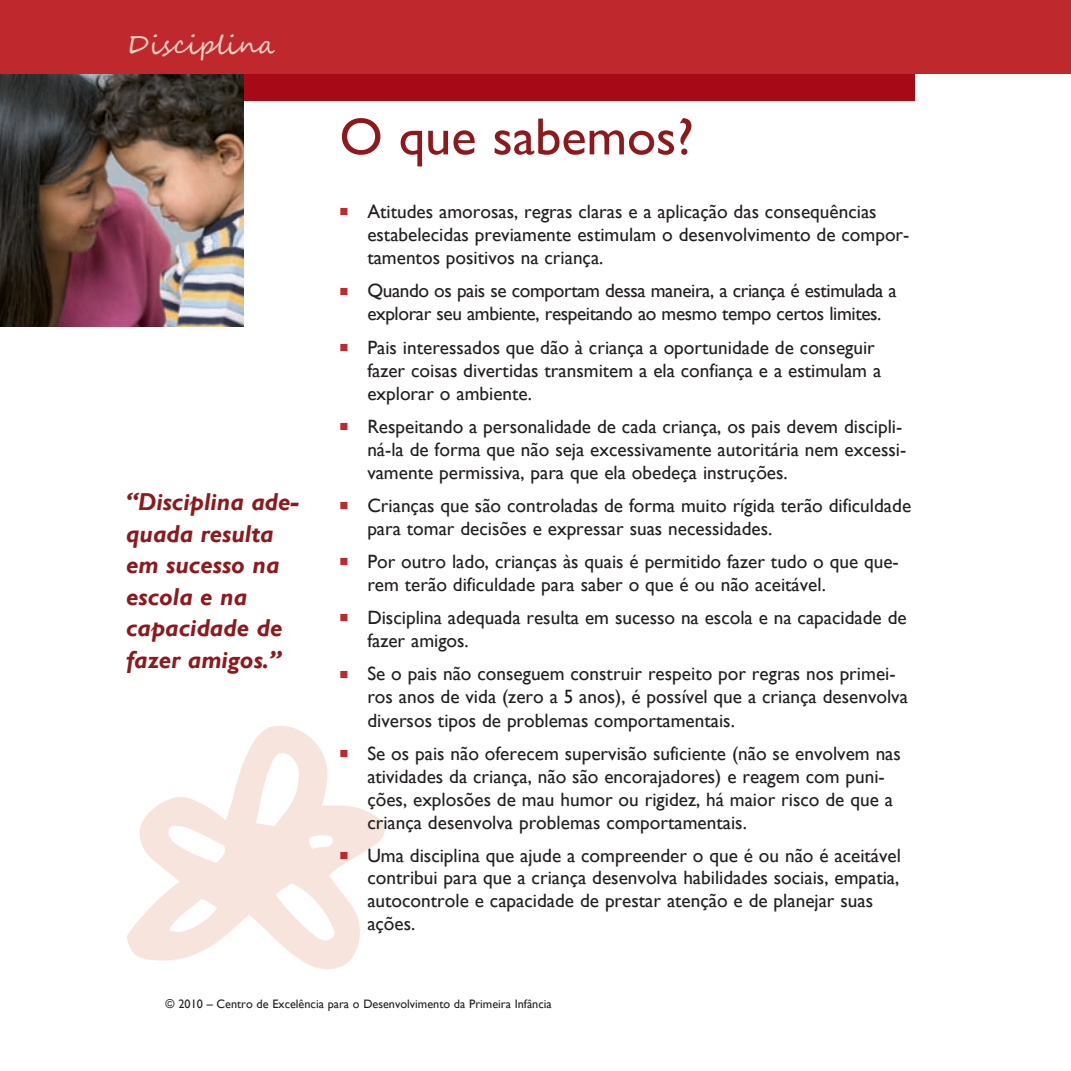
<style>
.page{position:relative;width:1071px;height:1071px;background:#fff}
.page>*{position:absolute;margin:0;border:0;box-sizing:border-box;transform-origin:0 0}
.t1{font:52.5px "Gill Sans";color:#8d191c}
.t2{font:26.25px "Segoe Script";color:#f0cfc2}
.t3{font:italic 700 24.5px/31.5px "Gill Sans";color:#8d191c}
.t4{font:19.25px/23.1px "Gill Sans";color:#231f20}
.t5{font:19.25px/23.1px "Gill Sans";letter-spacing:-.02em;color:#231f20}
.t6{font:12.25px "Gill Sans";color:#231f20}
.s1{color:#bf292e}
.s2{font-style:italic}
</style>
<div class="page">
<svg style="left:127px;top:726px;width:258px;height:243px"></svg>
<div style="left:0;top:47px;width:915px;height:53px;background:#a70a16"></div>
<img style="left:0;top:73px;width:243px;height:254px">
<div style="left:0;top:0;width:1071px;height:73px;background:#bf292e"></div>
<h2 class="t2" style="left:127px;top:24px;width:149px">Disciplina</h2>
<p class="t3" style="left:126px;top:487px;width:175px">“Disciplina ade&shy;quada resulta em sucesso na escola e na capacidade de fazer amigos.”</p>
<h1 class="t1" style="left:340px;top:106px;width:356px">O que sabemos?</h1>
<p class="t4" style="left:367px;top:200px;width:544px;text-indent:-28px"><span class="s1">■</span> Atitudes amorosas, regras claras e a aplicação das consequências estabelecidas previamente estimulam o desenvolvimento de compor&shy;tamentos positivos na criança.</p>
<p class="t5" style="left:367px;top:280px;width:531px;text-indent:-28px"><span class="s1">■</span> Quando os pais se comportam dessa maneira, a criança é estimulada a explorar seu ambiente, respeitando ao mesmo tempo certos limites.</p>
<p class="t4" style="left:367px;top:336px;width:515px;text-indent:-28px"><span class="s1">■</span> Pais interessados que dão à criança a oportunidade de conseguir fazer coisas divertidas transmitem a ela confiança e a estimulam a explorar o ambiente.</p>
<p class="t4" style="left:367px;top:415px;width:540px;text-indent:-28px"><span class="s1">■</span> Respeitando a personalidade de cada criança, os pais devem discipli&shy;ná-la de forma que não seja excessivamente autoritária nem excessi&shy;vamente permissiva, para que ela obedeça instruções.</p>
<p class="t4" style="left:367px;top:494px;width:545px;text-indent:-28px"><span class="s1">■</span> Crianças que são controladas de forma muito rígida terão dificuldade para tomar decisões e expressar suas necessidades.</p>
<p class="t4" style="left:367px;top:550px;width:533px;text-indent:-28px"><span class="s1">■</span> Por outro lado, crianças às quais é permitido fazer tudo o que que&shy;rem terão dificuldade para saber o que é ou não aceitável.</p>
<p class="t4" style="left:367px;top:607px;width:541px;text-indent:-28px"><span class="s1">■</span> Disciplina adequada resulta em sucesso na escola e na capacidade de fazer amigos.</p>
<p class="t4" style="left:367px;top:663px;width:542px;text-indent:-28px"><span class="s1">■</span> Se o pais não conseguem construir respeito por regras nos primei&shy;ros anos de vida (zero a 5 anos), é possível que a criança desenvolva diversos tipos de problemas comportamentais.</p>
<p class="t4" style="left:367px;top:742px;width:535px;text-indent:-28px"><span class="s1">■</span> Se os pais não oferecem supervisão suficiente (não se envolvem nas atividades da criança, não são encorajadores) e reagem com puni&shy;ções, explosões de mau humor ou rigidez, há maior risco de que a criança desenvolva problemas comportamentais.</p>
<p class="t4" style="left:367px;top:844px;width:535px;text-indent:-28px"><span class="s1">■</span> Uma disciplina que ajude a compreender o que é ou não é aceitável contribui para que a criança desenvolva habilidades sociais, empatia, autocontrole e capacidade de prestar atenção e de planejar suas ações.</p>
<p class="t6" style="left:166px;top:997px;width:388px"><span class="s2">©</span> 2010 – Centro de Excelência para o Desenvolvimento da Primeira Infância</p>
</div>
